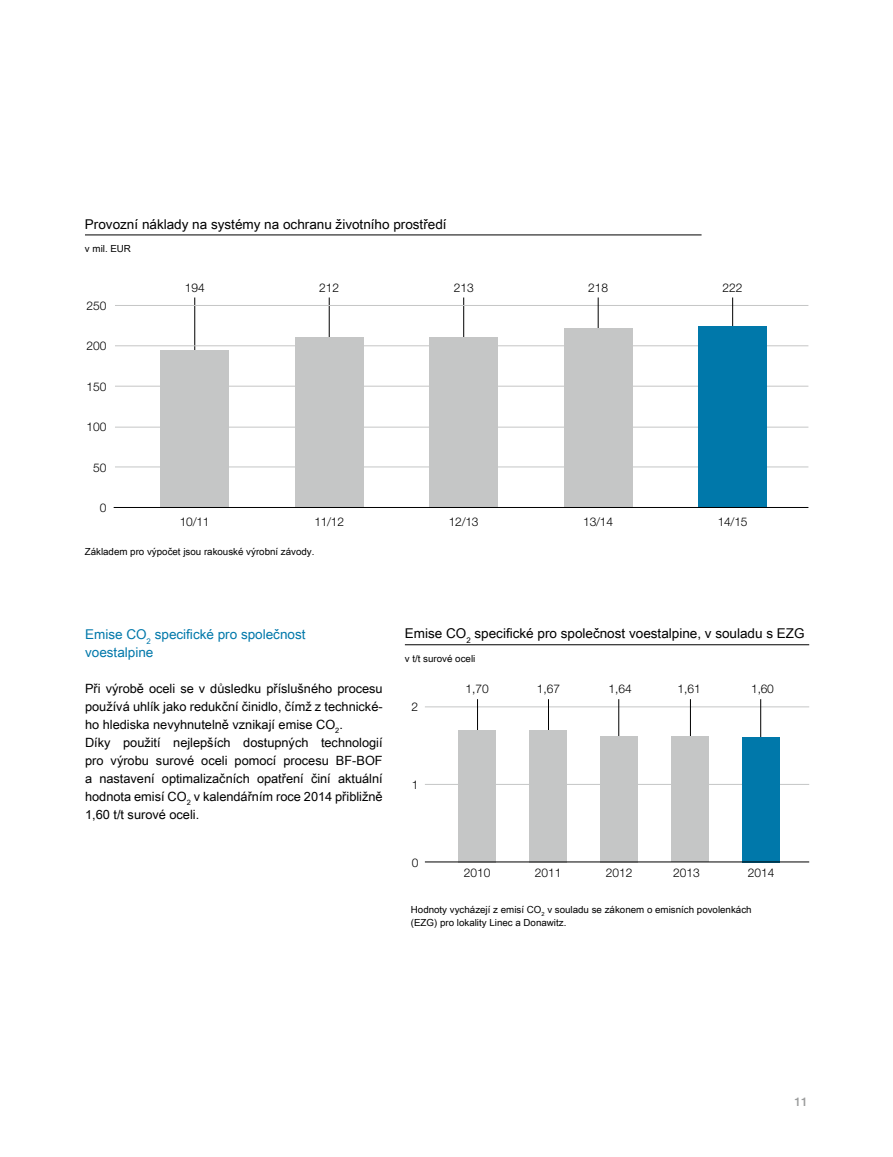
<style>
.page{position:relative;width:893px;height:1157px;background:#fff}
.page>*{position:absolute;margin:0;border:0;box-sizing:border-box;transform-origin:0 0}
.t1{font:13.5px "Arial Unicode MS";color:#000}
.t2{font:13.5px/18px "Arial Unicode MS";color:#0078aa}
.t3{font:12.75px/18px "Arial Unicode MS";color:#000}
.t4{font:300 12px "Helvetica Neue";color:#000}
.t5{font:500 12px "Helvetica Neue";color:#9c9d9d}
.t6{font:9.75px/13.5px "Arial Unicode MS";color:#000}
</style>
<div class="page">
<hr style="left:463px;top:297px;width:1px;height:162px;background:#000">
<div style="left:430px;top:338px;width:68px;height:169px;background:#c5c6c6"></div>
<hr style="left:329px;top:297px;width:1px;height:162px;background:#000">
<div style="left:295px;top:338px;width:68px;height:169px;background:#c5c6c6"></div>
<hr style="left:194px;top:297px;width:1px;height:162px;background:#000">
<div style="left:161px;top:350px;width:68px;height:157px;background:#c5c6c6"></div>
<hr style="left:425px;top:706px;width:384px;height:1px;background:#c5c6c6">
<hr style="left:425px;top:784px;width:384px;height:1px;background:#c5c6c6">
<hr style="left:477px;top:699px;width:1px;height:163px;background:#000">
<div style="left:459px;top:730px;width:37px;height:132px;background:#c5c6c6"></div>
<hr style="left:548px;top:699px;width:1px;height:163px;background:#000">
<div style="left:530px;top:730px;width:37px;height:132px;background:#c5c6c6"></div>
<hr style="left:618px;top:699px;width:1px;height:163px;background:#000">
<div style="left:601px;top:736px;width:37px;height:126px;background:#c5c6c6"></div>
<hr style="left:690px;top:699px;width:1px;height:163px;background:#000">
<div style="left:672px;top:736px;width:37px;height:126px;background:#c5c6c6"></div>
<hr style="left:760px;top:699px;width:1px;height:163px;background:#000">
<div style="left:743px;top:737px;width:37px;height:125px;background:#0078aa"></div>
<hr style="left:425px;top:861px;width:384px;height:1px;background:#000">
<hr style="left:405px;top:644px;width:404px;height:1px;background:#000">
<hr style="left:115px;top:305px;width:693px;height:1px;background:#c5c6c6">
<hr style="left:115px;top:345px;width:693px;height:1px;background:#c5c6c6">
<hr style="left:115px;top:386px;width:693px;height:1px;background:#c5c6c6">
<hr style="left:115px;top:427px;width:693px;height:1px;background:#c5c6c6">
<hr style="left:115px;top:467px;width:693px;height:1px;background:#c5c6c6">
<hr style="left:598px;top:297px;width:1px;height:162px;background:#000">
<div style="left:564px;top:328px;width:68px;height:179px;background:#c5c6c6"></div>
<hr style="left:732px;top:297px;width:1px;height:162px;background:#000">
<div style="left:699px;top:326px;width:68px;height:181px;background:#0078aa"></div>
<hr style="left:114px;top:507px;width:694px;height:1px;background:#000">
<hr style="left:85px;top:235px;width:617px;height:1px;background:#000">
<p class="t1" style="left:85px;top:214px;width:363px">Provozní náklady na systémy na ochranu životního prostředí</p>
<p class="t6" style="left:85px;top:242px;width:48px">v mil. EUR</p>
<p class="t4" style="left:86px;top:298px;width:22px">250</p>
<p class="t4" style="left:86px;top:338px;width:22px">200</p>
<p class="t4" style="left:86px;top:379px;width:22px">150</p>
<p class="t4" style="left:86px;top:419px;width:22px">100</p>
<p class="t4" style="left:93px;top:460px;width:15px">50</p>
<p class="t4" style="left:100px;top:500px;width:8px">0</p>
<p class="t4" style="left:185px;top:280px;width:22px">194</p>
<p class="t4" style="left:180px;top:514px;width:31px">10/11</p>
<p class="t4" style="left:319px;top:280px;width:22px">212</p>
<p class="t4" style="left:314px;top:514px;width:31px">11/12</p>
<p class="t6" style="left:85px;top:545px;width:231px">Základem pro výpočet jsou rakouské výrobní závody.</p>
<p class="t4" style="left:454px;top:280px;width:22px">213</p>
<p class="t4" style="left:449px;top:514px;width:31px">12/13</p>
<p class="t4" style="left:588px;top:280px;width:22px">218</p>
<p class="t4" style="left:583px;top:514px;width:31px">13/14</p>
<p class="t4" style="left:723px;top:280px;width:22px">222</p>
<p class="t4" style="left:718px;top:514px;width:31px">14/15</p>
<p class="t2" style="left:85px;top:625px;width:222px">Emise CO<sub>2</sub> specifické pro společnost voestalpine</p>
<p class="t3" style="left:85px;top:679px;width:299px">Při výrobě oceli se v důsledku příslušného procesu používá uhlík jako redukční činidlo, čímž z technické&shy;ho hlediska nevyhnutelně vznikají emise CO<sub>2</sub>.<br>Díky použití nejlepších dostupných technologií pro výrobu surové oceli pomocí procesu BF-BOF a nastavení optimalizačních opatření činí aktuální hodnota emisí CO<sub>2</sub> v kalendářním roce 2014 přibližně 1,60 t/t surové oceli.</p>
<p class="t1" style="left:405px;top:624px;width:401px">Emise CO<sub>2</sub> specifické pro společnost voestalpine, v souladu s EZG</p>
<p class="t6" style="left:405px;top:651px;width:72px">v t/t surové oceli</p>
<p class="t4" style="left:412px;top:699px;width:8px">2</p>
<p class="t4" style="left:412px;top:777px;width:8px">1</p>
<p class="t4" style="left:412px;top:855px;width:8px">0</p>
<p class="t4" style="left:466px;top:681px;width:25px">1,70</p>
<p class="t4" style="left:537px;top:681px;width:25px">1,67</p>
<p class="t4" style="left:608px;top:681px;width:25px">1,64</p>
<p class="t4" style="left:678px;top:681px;width:25px">1,61</p>
<p class="t4" style="left:751px;top:681px;width:24px">1,60</p>
<p class="t4" style="left:464px;top:865px;width:28px">2010</p>
<p class="t4" style="left:535px;top:865px;width:28px">2011</p>
<p class="t4" style="left:606px;top:865px;width:28px">2012</p>
<p class="t4" style="left:673px;top:865px;width:28px">2013</p>
<p class="t4" style="left:748px;top:865px;width:28px">2014</p>
<p class="t6" style="left:411px;top:902px;width:342px">Hodnoty vycházejí z emisí CO<sub>2</sub> v souladu se zákonem o emisních povolenkách (EZG) pro lokality Linec a Donawitz.</p>
<p class="t5" style="left:795px;top:1094px;width:15px">11</p>
</div>
